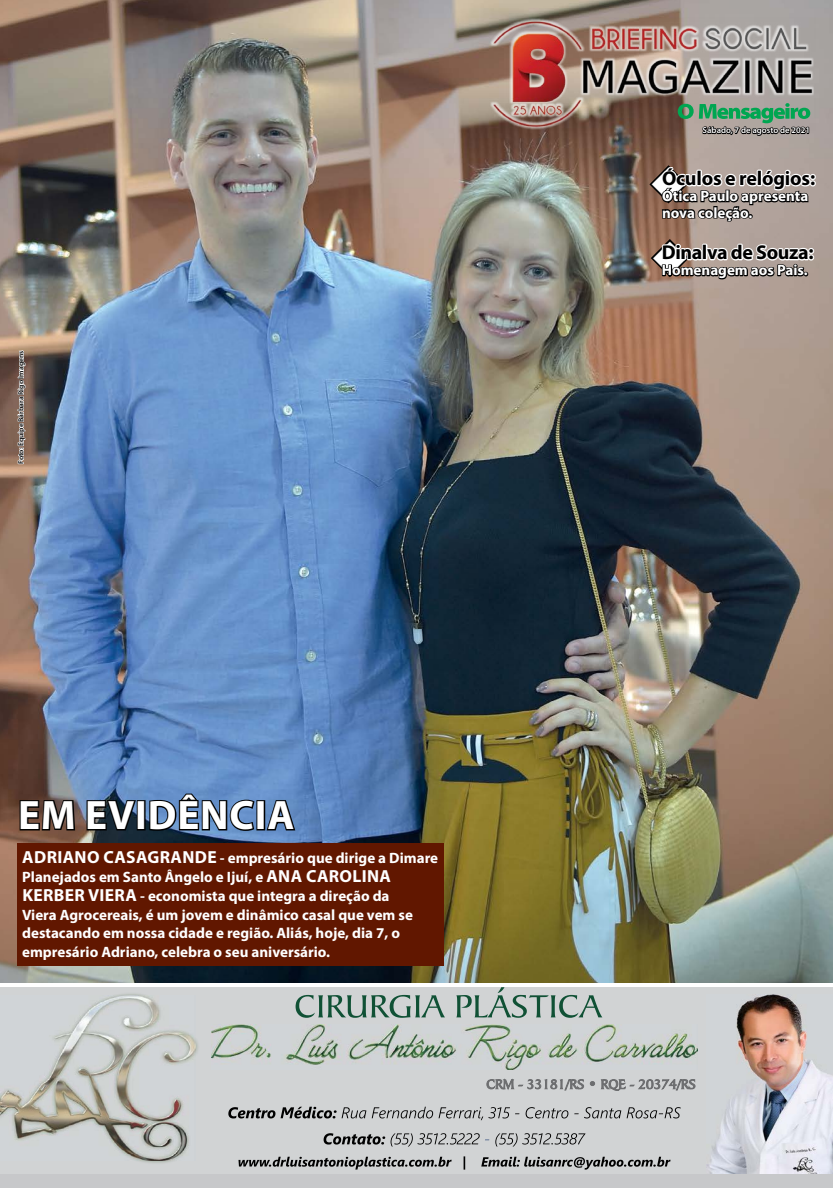
<style>
.page{position:relative;width:833px;height:1188px;background:#fff}
.page>*{position:absolute;margin:0;border:0;box-sizing:border-box;transform-origin:0 0}
.t1{font:700 41.25px "Myriad Pro";letter-spacing:.02em;color:#fff}
.t2{font:700 20px "Myriad Pro";letter-spacing:-.015em;color:#000}
.t3{font:700 15px/18.8px "Myriad Pro";color:#fff}
.t4{font:600 8.62px "Myriad Pro";color:#fff}
.t5{font:600 7.5px "Myriad Pro";color:#000}
.s1{font-size:17.5px}
</style>
<div class="page">
<div style="left:0;top:987px;width:705px;height:186px;background:#d1d3d4"></div>
<svg style="left:295px;top:987px;width:307px;height:30px;background:#a8b8b2"></svg>
<div style="left:0;top:991px;width:200px;height:173px;background:#d1d3d4"></div>
<img style="left:0;top:995px;width:196px;height:165px">
<img style="left:211px;top:1024px;width:486px;height:45px">
<svg style="left:228px;top:1076px;width:468px;height:94px;background:#bdbfc0"></svg>
<img style="left:705px;top:987px;width:128px;height:186px">
<div style="left:0;top:1173px;width:833px;height:14px;background:#c7c8ca"></div>
<svg style="left:0;top:981px;width:833px;height:2px;background:#555e51"></svg>
<img style="left:0;top:0;width:833px;height:981px">
<img style="left:490px;top:18px;width:325px;height:112px">
<svg style="left:16px;top:349px;width:10px;height:115px"></svg>
<div style="left:18px;top:843px;width:426px;height:122px;background:#611700"></div>
<svg style="left:18px;top:798px;width:58px;height:33px;background:#3c2b24"></svg>
<svg style="left:85px;top:798px;width:53px;height:34px;background:#222e3a"></svg>
<div style="left:137px;top:799px;width:9px;height:31px;border:2px solid #000"></div>
<svg style="left:148px;top:791px;width:108px;height:41px;background:#425f84"></svg>
<div style="left:256px;top:799px;width:9px;height:31px;border:2px solid #000"></div>
<svg style="left:265px;top:798px;width:32px;height:33px"></svg>
<svg style="left:647px;top:103px;width:169px;height:210px;background:#968c81"></svg>
<p class="t5" style="left:16px;top:464px;width:115px;rotate:-90deg">Foto: Equipe Bárbara Rigo Imagens</p>
<h1 class="t1" style="left:18px;top:788px;width:278px">EM EVIDÊNCIA</h1>
<p class="t3" style="left:22px;top:848px;width:417px"><span class="s1">ADRIANO CASAGRANDE</span> - empresário que dirige a Dimare Planejados em Santo Ângelo e Ijuí, e <span class="s1">ANA CAROLINA KERBER VIERA</span> - economista que integra a direção da<br>Viera Agrocereais, é um jovem e dinâmico casal que vem se destacando em nossa cidade e região. Aliás, hoje, dia 7, o empresário Adriano, celebra o seu aniversário.</p>
<p class="t4" style="left:702px;top:125px;width:109px">Sábado, 7 de agosto de 2021</p>
<h2 class="t2" style="left:662px;top:165px;width:155px">Óculos e relógios:</h2>
<p class="t3" style="left:662px;top:187px;width:148px;line-height:16.2px">Ótica Paulo apresenta nova coleção.</p>
<h2 class="t2" style="left:662px;top:239px;width:153px">Dinalva de Souza:</h2>
<p class="t3" style="left:662px;top:260px;width:147px">Homenagem aos Pais.</p>
</div>
